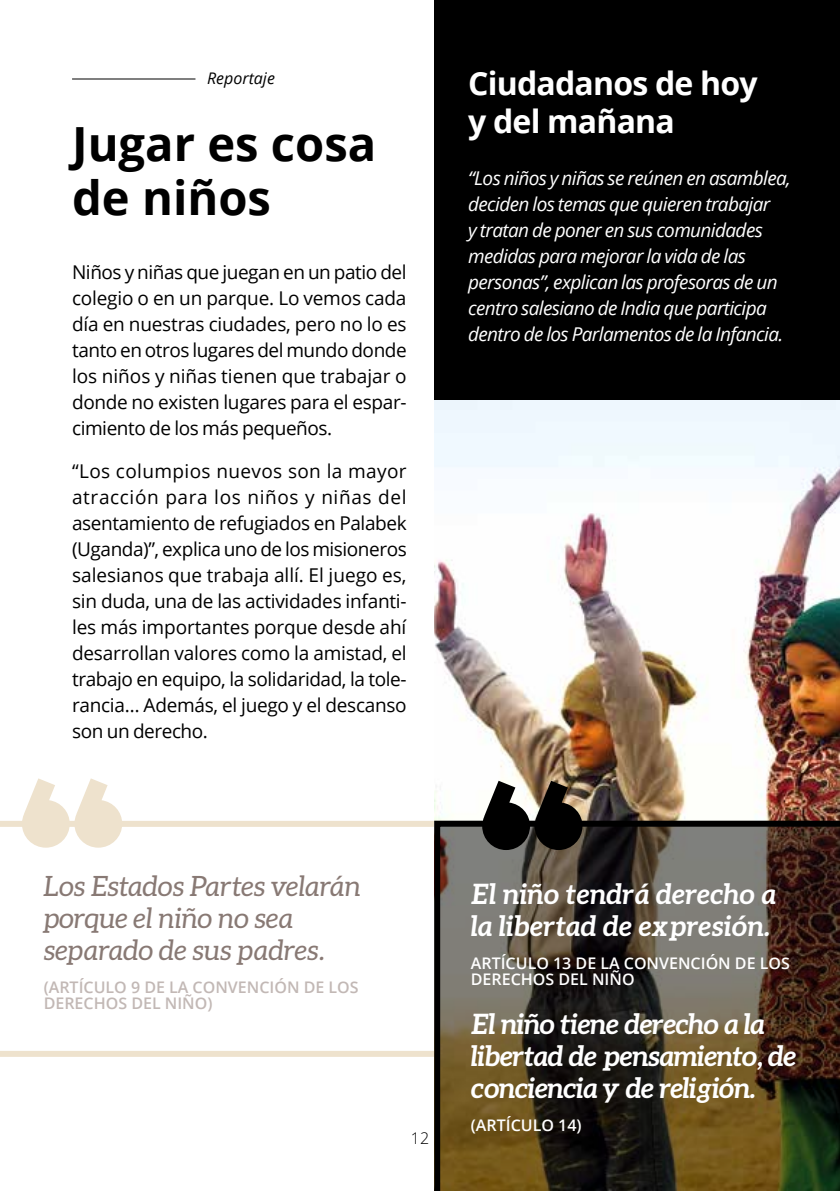
<style>
.page{position:relative;width:840px;height:1191px;background:#fff}
.page>*{position:absolute;margin:0;border:0;box-sizing:border-box;transform-origin:0 0}
.t1{font:700 47px/54px "Open Sans";color:#000}
.t2{font:700 32px/38px "Open Sans";letter-spacing:-.025em;color:#fff}
.t3{font:italic 700 28px/32px "Aleo";letter-spacing:-.025em;color:#fff}
.t4{font:italic 28px/32px "Aleo";color:#887974}
.t5{font:italic 700 28px/32px "Aleo";color:#fff}
.t6{font:19px/26px "Open Sans";letter-spacing:-.02em;color:#000;text-align:justify}
.t7{font:italic 19px/26px "Open Sans";letter-spacing:-.035em;color:#fff}
.t8{font:600 16px/16px "Open Sans";color:#fff}
.t9{font:600 16px/16px "Open Sans";color:#c2b8b5}
.t10{font:italic 16px "Open Sans";color:#000}
.t11{font:300 16px "Open Sans";color:#000}
</style>
<div class="page">
<svg style="left:0;top:821px;width:434px;height:235px"></svg>
<svg style="left:22px;top:778px;width:100px;height:69px"></svg>
<div style="left:434px;top:0;width:405px;height:902px;background:#000"></div>
<hr style="left:72px;top:78px;width:123px;height:1px;background:#000">
<img style="left:434px;top:401px;width:405px;height:419px">
<svg style="left:434px;top:820px;width:405px;height:371px;background:#4d4330"></svg>
<svg style="left:482px;top:780px;width:100px;height:70px"></svg>
<p class="t10" style="left:207px;top:67px;width:69px">Reportaje</p>
<h1 class="t1" style="left:72px;top:116px;width:305px">Jugar es cosa de niños</h1>
<p class="t6" style="left:72px;top:259px;width:336px">Niños y niñas que juegan en un patio del colegio o en un parque. Lo vemos cada día en nuestras ciudades, pero no lo es tanto en otros lugares del mundo donde los niños y niñas tienen que trabajar o donde no existen lugares para el espar&shy;cimiento de los más pequeños.</p>
<p class="t6" style="left:72px;top:458px;width:336px">“Los columpios nuevos son la mayor atracción para los niños y niñas del asentamiento de refugiados en Palabek (Uganda)”, explica uno de los misioneros salesianos que trabaja allí. El juego es, sin duda, una de las actividades infanti&shy;les más importantes porque desde ahí desarrollan valores como la amistad, el trabajo en equipo, la solidaridad, la tole&shy;rancia… Además, el juego y el descanso son un derecho.</p>
<h2 class="t2" style="left:468px;top:64px;width:291px">Ciudadanos de hoy y del mañana</h2>
<p class="t7" style="left:468px;top:164px;width:324px">“Los niños y niñas se reúnen en asamblea, deciden los temas que quieren trabajar<br>y tratan de poner en sus comunidades medidas para mejorar la vida de las personas”, explican las profesoras de un centro salesiano de India que participa dentro de los Parlamentos de la Infancia.</p>
<h3 class="t4" style="left:44px;top:869px;width:318px">Los Estados Partes velarán porque el niño no sea separado de sus padres.</h3>
<p class="t9" style="left:44px;top:978px;width:316px">(ARTÍCULO 9 DE LA CONVENCIÓN DE LOS<br>DERECHOS DEL NIÑO)</p>
<p class="t11" style="left:410px;top:1126px;width:20px">12</p>
<h3 class="t5" style="left:470px;top:877px;width:306px">El niño tendrá derecho a la libertad de expresión.</h3>
<p class="t8" style="left:470px;top:954px;width:320px">ARTÍCULO 13 DE LA CONVENCIÓN DE LOS<br>DERECHOS DEL NIÑO</p>
<h3 class="t3" style="left:470px;top:1007px;width:327px">El niño tiene derecho a la libertad de pensamiento, de conciencia y de religión.</h3>
<p class="t8" style="left:470px;top:1116px;width:112px">(ARTÍCULO 14)</p>
</div>
